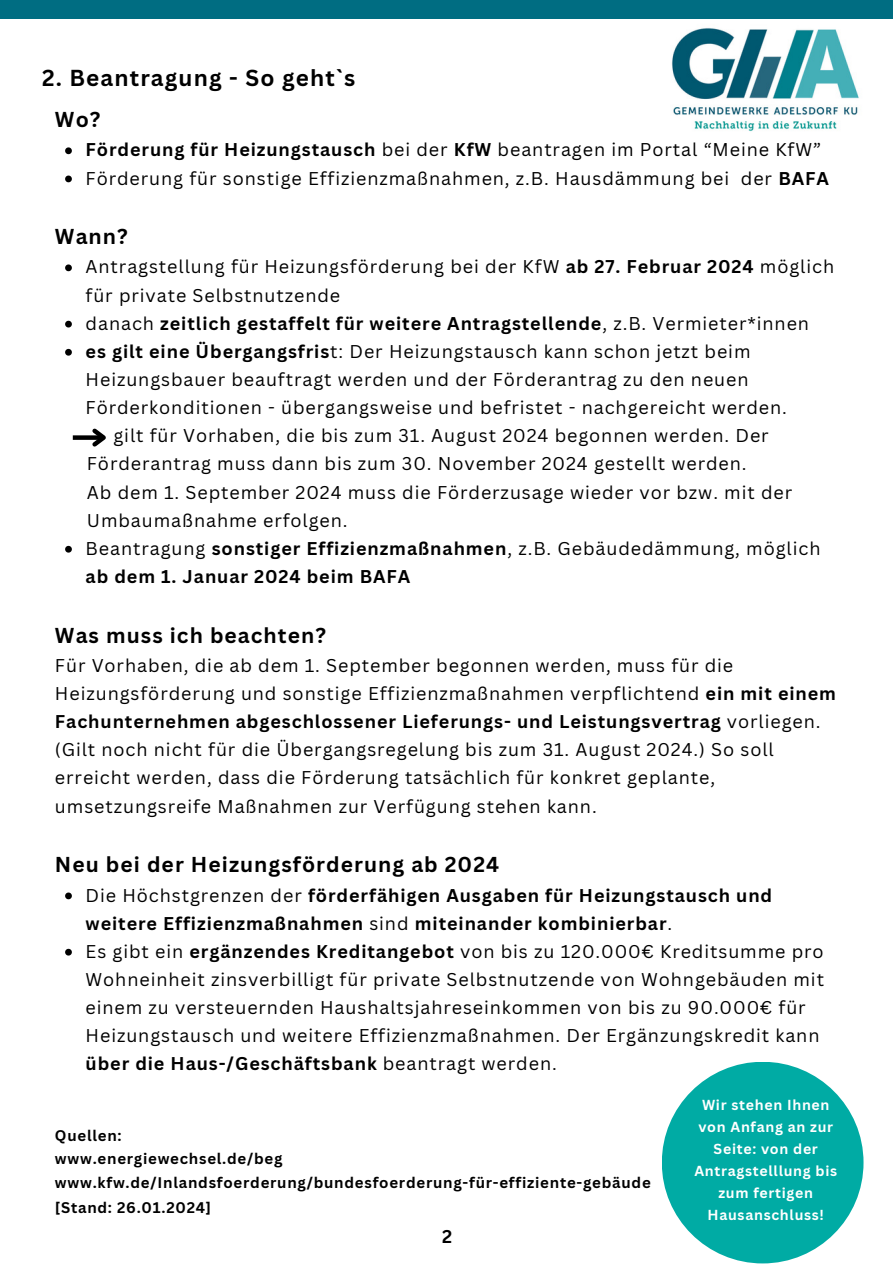
<style>
.page{position:relative;width:893px;height:1264px;background:#fff}
.page>*{position:absolute;margin:0;border:0;box-sizing:border-box;transform-origin:0 0}
.t1{font:700 22.5px "Canva Sans";letter-spacing:.05em;color:#000}
.t2{font:700 21px "Canva Sans";letter-spacing:.05em;color:#000}
.t3{font:18px/28.2px "Canva Sans";letter-spacing:.05em;color:#000}
.t4{font:700 18px/28.2px "Canva Sans";letter-spacing:.05em;color:#000}
.t5{font:700 15px "Canva Sans";letter-spacing:.05em;color:#000}
.t6{font:700 14.1px/22px "Canva Sans";letter-spacing:.05em;color:#fff;text-align:center}
.s1{font-weight:700}
.s2{font-weight:400}
</style>
<div class="page">
<img style="left:672px;top:28px;width:187px;height:104px">
<div style="left:0;top:0;width:892px;height:19px;background:#006d82"></div>
<div style="left:661px;top:1061px;width:202px;height:202px;background:#00aba4;border-radius:50%"></div>
<svg style="left:65px;top:147px;width:7px;height:7px"></svg>
<svg style="left:65px;top:175px;width:7px;height:7px"></svg>
<svg style="left:65px;top:264px;width:7px;height:7px"></svg>
<svg style="left:65px;top:321px;width:7px;height:6px"></svg>
<svg style="left:65px;top:349px;width:7px;height:6px"></svg>
<svg style="left:65px;top:546px;width:7px;height:6px"></svg>
<svg style="left:65px;top:892px;width:7px;height:7px"></svg>
<svg style="left:65px;top:948px;width:7px;height:7px"></svg>
<div style="left:73px;top:435px;width:31px;height:5px;background:#000"></div>
<svg style="left:88px;top:428px;width:18px;height:19px"></svg>
<h2 class="t1" style="left:42px;top:62px;width:315px">2. Beantragung - So geht`s</h2>
<h1 class="t2" style="left:55px;top:105px;width:47px">Wo?</h1>
<h1 class="t3" style="left:86px;top:135px;width:737px"><span class="s1">Förderung für Heizungstausch</span> bei der <span class="s1">KfW</span> beantragen im Portal “Meine KfW”</h1>
<h2 class="t3" style="left:86px;top:163px;width:745px">Förderung für sonstige Effizienzmaßnahmen, z.B. Hausdämmung bei der <span class="s1">BAFA</span></h2>
<h2 class="t2" style="left:55px;top:222px;width:74px">Wann?</h2>
<h1 class="t3" style="left:86px;top:252px;width:750px">Antragstellung für Heizungsförderung bei der KfW <span class="s1">ab 27. Februar 2024</span> möglich für private Selbstnutzende</h1>
<h2 class="t4" style="left:86px;top:309px;width:725px"><span class="s2">danach</span> zeitlich gestaffelt für weitere Antragstellende<span class="s2">, z.B. Vermieter*innen</span></h2>
<h2 class="t3" style="left:86px;top:337px;width:702px"><span class="s1">es gilt eine Übergangsfris</span>t: Der Heizungstausch kann schon jetzt beim<br>Heizungsbauer beauftragt werden und der Förderantrag zu den neuen<br>Förderkonditionen - übergangsweise und befristet - nachgereicht werden.</h2>
<h2 class="t3" style="left:87px;top:421px;width:706px;text-indent:27px">gilt für Vorhaben, die bis zum 31. August 2024 begonnen werden. Der Förderantrag muss dann bis zum 30. November 2024 gestellt werden.<br>Ab dem 1. September 2024 muss die Förderzusage wieder vor bzw. mit der Umbaumaßnahme erfolgen.</h2>
<h2 class="t4" style="left:86px;top:534px;width:736px"><span class="s2">Beantragung</span> sonstiger Effizienzmaßnahmen<span class="s2">, z.B. Gebäudedämmung, möglich </span>ab dem 1. Januar 2024 beim BAFA</h2>
<h2 class="t2" style="left:55px;top:620px;width:272px">Was muss ich beachten?</h2>
<h2 class="t3" style="left:55px;top:651px;width:782px">Für Vorhaben, die ab dem 1. September begonnen werden, muss für die Heizungsförderung und sonstige Effizienzmaßnahmen verpflichtend <span class="s1">ein mit einem Fachunternehmen abgeschlossener Lieferungs- und Leistungsvertrag</span> vorliegen. (Gilt noch nicht für die Übergangsregelung bis zum 31. August 2024.) So soll erreicht werden, dass die Förderung tatsächlich für konkret geplante, umsetzungsreife Maßnahmen zur Verfügung stehen kann.</h2>
<h2 class="t2" style="left:55px;top:849px;width:445px">Neu bei der Heizungsförderung ab 2024</h2>
<h1 class="t4" style="left:86px;top:880px;width:688px"><span class="s2">Die Höchstgrenzen der</span> förderfähigen Ausgaben für Heizungstausch und weitere Effizienzmaßnahmen <span class="s2">sind</span> miteinander kombinierbar<span class="s2">.</span></h1>
<h2 class="t3" style="left:86px;top:936px;width:740px">Es gibt ein <span class="s1">ergänzendes Kreditangebot</span> von bis zu 120.000€ Kreditsumme pro Wohneinheit zinsverbilligt für private Selbstnutzende von Wohngebäuden mit einem zu versteuernden Haushaltsjahreseinkommen von bis zu 90.000€ für Heizungstausch und weitere Effizienzmaßnahmen. Der Ergänzungskredit kann <span class="s1">über die Haus-/Geschäftsbank</span> beantragt werden.</h2>
<p class="t5" style="left:55px;top:1124px;width:68px">Quellen:</p>
<p class="t5" style="left:55px;top:1148px;width:229px">www.energiewechsel.de/beg</p>
<p class="t5" style="left:55px;top:1171px;width:597px">www.kfw.de/Inlandsfoerderung/bundesfoerderung-für-effiziente-gebäude</p>
<p class="t5" style="left:55px;top:1196px;width:158px">[Stand: 26.01.2024]</p>
<p class="t4" style="left:442px;top:1222px;width:12px">2</p>
<p class="t6" style="left:694px;top:1093px;width:144px">Wir stehen Ihnen von Anfang an zur<br>Seite: von der<br>Antragstelllung bis zum fertigen<br>Hausanschluss!</p>
</div>
